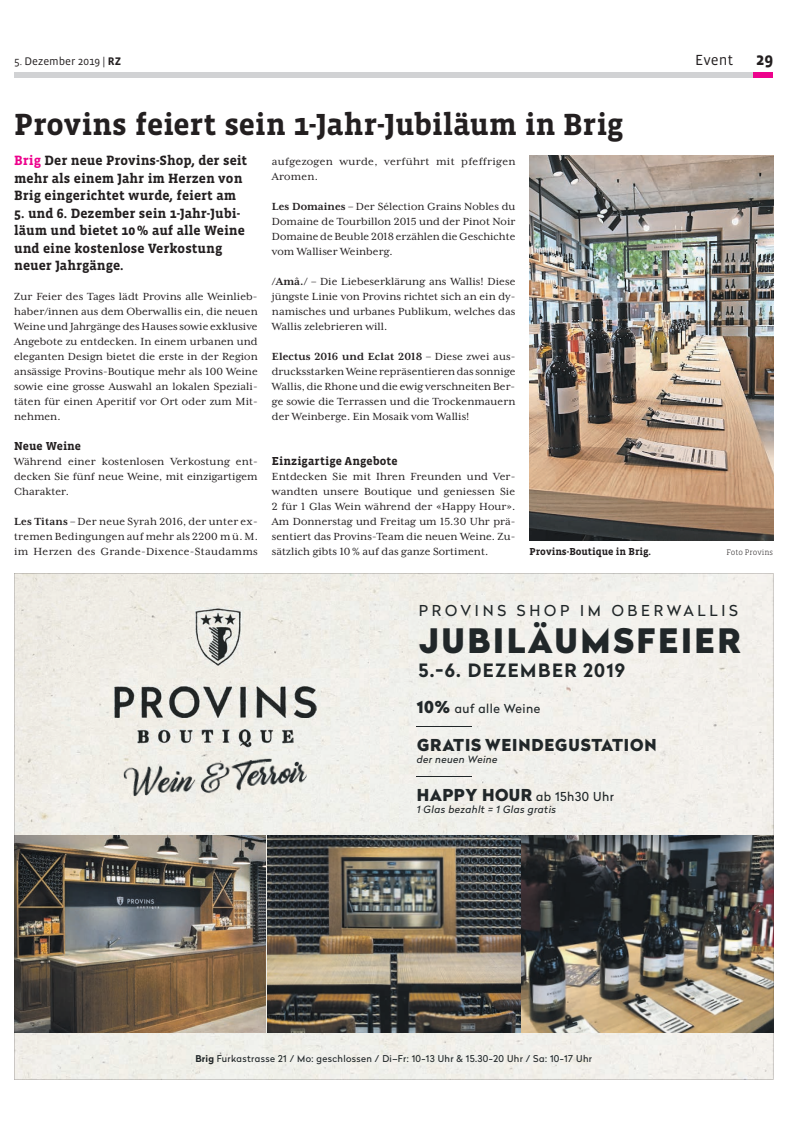
<style>
.page{position:relative;width:798px;height:1134px;background:#fff}
.page>*{position:absolute;margin:0;border:0;box-sizing:border-box;transform-origin:0 0}
.t1{font:900 33.62px "Radikal";letter-spacing:.075em;color:#212729}
.t2{font:700 31.25px "Vista Slab OT";color:#231f20}
.t3{font:700 18.38px "Radikal";letter-spacing:.085em;color:#212729}
.t4{font:700 17.5px "Vista Sans OT";color:#231f20}
.t5{font:900 16.38px "Radikal";letter-spacing:.05em;color:#212729}
.t6{font:15px "Radikal";letter-spacing:.25em;color:#212729}
.t7{font:15px "Vista Sans OT";color:#231f20}
.t8{font:700 13.75px/17.5px "Vista Slab OT";letter-spacing:.005em;color:#231f20}
.t9{font:12.25px "Radikal";letter-spacing:.04em;color:#212729}
.t10{font:11.88px/15px "Mrs Eaves XL Serif OT";letter-spacing:.005em;color:#231f20;text-align:justify}
.t11{font:11.88px/15px "Mrs Eaves XL Serif OT";letter-spacing:.025em;color:#231f20}
.t12{font:11.25px "Vista Sans OT";color:#231f20}
.t13{font:700 10.25px "Vista Slab OT";color:#231f20}
.t14{font:italic 10px "Radikal";letter-spacing:.04em;color:#212729}
.t15{font:9.38px "Radikal";letter-spacing:.04em;color:#212729}
.t16{font:300 8.12px "Vista Slab OT";color:#231f20}
.s1{font-weight:700}
.s2{color:#ed028c}
.s3{font-family:"Vista Slab OT";font-weight:700}
.s4{font-weight:900;font-size:16.38px}
</style>
<div class="page">
<div style="left:14px;top:72px;width:744px;height:5px;background:#d1d2d4"></div>
<div style="left:753px;top:72px;width:19px;height:5px;background:#ed028c"></div>
<img style="left:14px;top:573px;width:758px;height:507px">
<img style="left:529px;top:156px;width:243px;height:384px">
<p class="t12" style="left:14px;top:55px;width:109px">5. Dezember 2019 | <span class="s1">RZ</span></p>
<p class="t7" style="left:695px;top:52px;width:40px">Event</p>
<p class="t4" style="left:755px;top:50px;width:19px">29</p>
<p class="t2" style="left:14px;top:109px;width:610px">Provins feiert sein 1-Jahr-Jubiläum in Brig</p>
<p class="t8" style="left:14px;top:152px;width:234px"><span class="s2">Brig</span> Der neue Provins-Shop, der seit mehr als einem Jahr im Herzen von<br>Brig eingerichtet wurde, feiert am</p>
<p class="t8" style="left:14px;top:205px;width:232px">5. und 6. Dezember sein 1-Jahr-Jubi&shy;läum und bietet 10 % auf alle Weine und eine kostenlose Verkostung neuer Jahrgänge.</p>
<p class="t10" style="left:14px;top:289px;width:245px">Zur Feier des Tages lädt Provins alle Weinlieb&shy;haber/innen aus dem Oberwallis ein, die neuen Weine und Jahrgänge des Hauses sowie exklusive Angebote zu entdecken. In einem urbanen und eleganten Design bietet die erste in der Region ansässige Provins-Boutique mehr als 100 Weine sowie eine grosse Auswahl an lokalen Speziali&shy;täten für einen Aperitif vor Ort oder zum Mit&shy;nehmen.</p>
<p class="t10" style="left:14px;top:439px;width:245px;text-align:left"><span class="s3">Neue Weine<br></span>Während einer kostenlosen Verkostung ent&shy;decken Sie fünf neue Weine, mit einzigartigem<br>Charakter.</p>
<p class="t10" style="left:14px;top:514px;width:245px"><span class="s1">Les Titans</span> – Der neue Syrah 2016, der unter ex&shy;tremen Bedingungen auf mehr als 2200 m ü. M. im Herzen des Grande-Dixence-Staudamms</p>
<p class="t11" style="left:272px;top:154px;width:245px">aufgezogen wurde, verführt mit pfeffrigen<br>Aromen.</p>
<p class="t10" style="left:272px;top:199px;width:245px"><span class="s1">Les Domaines</span> – Der Sélection Grains Nobles du Domaine de Tourbillon 2015 und der Pinot Noir Domaine de Beuble 2018 erzählen die Geschichte vom Walliser Weinberg.</p>
<p class="t10" style="left:272px;top:274px;width:245px"><span class="s1">/Amâ./</span> – Die Liebeserklärung ans Wallis! Diese jüngste Linie von Provins richtet sich an ein dy&shy;namisches und urbanes Publikum, welches das Wallis zelebrieren will.</p>
<p class="t10" style="left:272px;top:349px;width:245px"><span class="s1">Electus 2016 und Eclat 2018</span> – Diese zwei aus&shy;drucksstarken Weine repräsentieren das sonnige Wallis, die Rhone und die ewig verschneiten Ber&shy;ge sowie die Terrassen und die Trockenmauern der Weinberge. Ein Mosaik vom Wallis!</p>
<p class="t10" style="left:272px;top:454px;width:245px;text-align:left"><span class="s3">Einzigartige Angebote<br></span>Entdecken Sie mit Ihren Freunden und Ver&shy;wandten unsere Boutique und geniessen Sie 2 für 1 Glas Wein während der «Happy Hour».<br>Am Donnerstag und Freitag um 15.30 Uhr prä&shy;sentiert das Provins-Team die neuen Weine. Zu&shy;sätzlich gibts 10 % auf das ganze Sortiment.</p>
<p class="t13" style="left:529px;top:547px;width:123px">Provins-Boutique in Brig.</p>
<p class="t16" style="left:726px;top:548px;width:48px">Foto Provins</p>
<p class="t6" style="left:418px;top:600px;width:320px">PROVINS SHOP IM OBERWALLIS</p>
<p class="t1" style="left:419px;top:615px;width:323px">JUBILÄUMSFEIER</p>
<p class="t3" style="left:418px;top:657px;width:208px">5.-6. DEZEMBER 2019</p>
<p class="t9" style="left:416px;top:700px;width:125px"><span class="s4">10%</span> auf alle Weine</p>
<p class="t5" style="left:417px;top:732px;width:241px">GRATIS WEINDEGUSTATION</p>
<p class="t14" style="left:416px;top:753px;width:82px">der neuen Weine</p>
<p class="t9" style="left:416px;top:788px;width:198px"><span class="s4">HAPPY HOUR</span> ab 15h30 Uhr</p>
<p class="t14" style="left:416px;top:803px;width:141px">1 Glas bezahlt = 1 Glas gratis</p>
<p class="t15" style="left:195px;top:1052px;width:398px"><span class="s1">Brig</span> Furkastrasse 21 / Mo: geschlossen / Di–Fr: 10-13 Uhr &amp; 15.30-20 Uhr / Sa: 10-17 Uhr</p>
</div>
